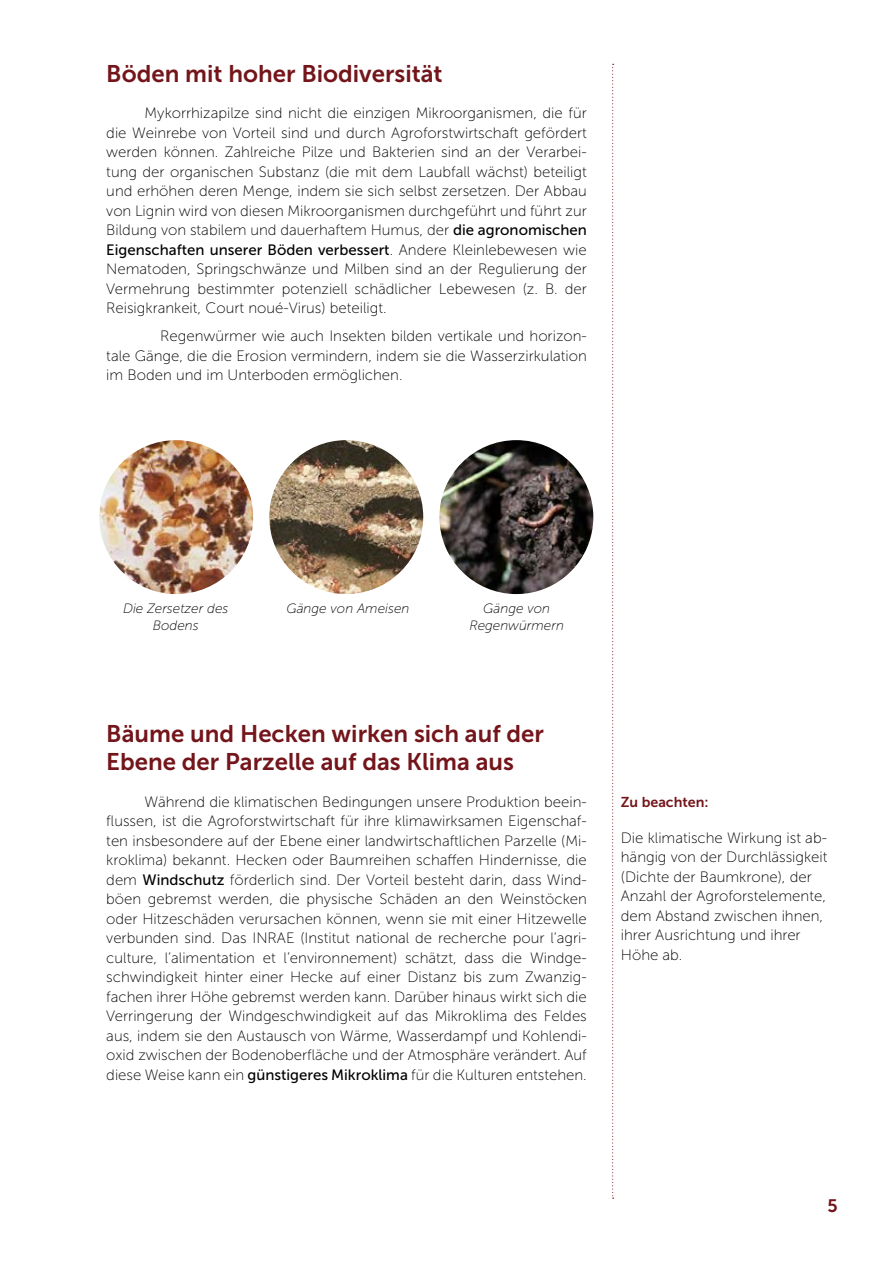
<style>
.page{position:relative;width:893px;height:1263px;background:#fff}
.page>*{position:absolute;margin:0;border:0;box-sizing:border-box;transform-origin:0 0}
.t1{font:24px/28.8px "Museo Sans 700";color:#73151a}
.t2{font:18px "Museo Sans 700";color:#73151a}
.t3{font:15px/19.5px "Museo Sans 100";color:#000;text-align:justify}
.t4{font:15px "Museo Sans 500";color:#000}
.t5{font:14.25px "Museo Sans 700";color:#73151a}
.t6{font:italic 13.5px/16.5px "Museo Sans 100";color:#000;text-align:center}
.s1{font-family:"Museo Sans 500"}
.s2{font-family:"Museo Sans 100"}
</style>
<div class="page">
<svg style="left:612px;top:64px;width:2px;height:1135px"></svg>
<img style="left:269px;top:440px;width:154px;height:154px;border-radius:77px">
<img style="left:439px;top:440px;width:154px;height:154px;border-radius:77px">
<img style="left:99px;top:440px;width:154px;height:154px;border-radius:77px">
<h1 class="t1" style="left:106px;top:59px;width:338px">Böden mit hoher Biodiversität</h1>
<p class="t3" style="left:106px;top:104px;width:482px;text-indent:38px">Mykorrhizapilze sind nicht die einzigen Mikroorganismen, die für die Weinrebe von Vorteil sind und durch Agroforstwirtschaft gefördert werden können. Zahlreiche Pilze und Bakterien sind an der Verarbei&shy;tung der organischen Substanz (die mit dem Laubfall wächst) beteiligt und erhöhen deren Menge, indem sie sich selbst zersetzen. Der Abbau von Lignin wird von diesen Mikroorganismen durchgeführt und führt zur Bildung von stabilem und dauerhaftem Humus, der <span class="s1">die agronomischen</span></p>
<p class="t4" style="left:106px;top:241px;width:482px">Eigenschaften unserer Böden verbessert<span class="s2">. Andere Kleinlebewesen wie</span></p>
<p class="t3" style="left:106px;top:260px;width:482px">Nematoden, Springschwänze und Milben sind an der Regulierung der Vermehrung bestimmter potenziell schädlicher Lebewesen (z. B. der Reisigkrankeit, Court noué-Virus) beteiligt.</p>
<p class="t3" style="left:106px;top:327px;width:482px;text-indent:54px">Regenwürmer wie auch Insekten bilden vertikale und horizon&shy;tale Gänge, die die Erosion vermindern, indem sie die Wasserzirkulation im Boden und im Unterboden ermöglichen.</p>
<p class="t6" style="left:123px;top:600px;width:107px">Die Zersetzer des<br>Bodens</p>
<p class="t6" style="left:286px;top:600px;width:125px">Gänge von Ameisen</p>
<p class="t6" style="left:469px;top:600px;width:96px">Gänge von<br>Regenwürmern</p>
<h1 class="t1" style="left:106px;top:719px;width:439px">Bäume und Hecken wirken sich auf der<br>Ebene der Parzelle auf das Klima aus</h1>
<p class="t3" style="left:106px;top:792px;width:482px;text-indent:38px">Während die klimatischen Bedingungen unsere Produktion beein&shy;flussen, ist die Agroforstwirtschaft für ihre klimawirksamen Eigenschaf&shy;ten insbesondere auf der Ebene einer landwirtschaftlichen Parzelle (Mi&shy;kroklima) bekannt. Hecken oder Baumreihen schaffen Hindernisse, die dem <span class="s1">Windschutz</span> förderlich sind. Der Vorteil besteht darin, dass Wind&shy;böen gebremst werden, die physische Schäden an den Weinstöcken oder Hitzeschäden verursachen können, wenn sie mit einer Hitzewelle verbunden sind. Das INRAE (Institut national de recherche pour l’agri&shy;culture, l’alimentation et l’environnement) schätzt, dass die Windge&shy;schwindigkeit hinter einer Hecke auf einer Distanz bis zum Zwanzig&shy;fachen ihrer Höhe gebremst werden kann. Darüber hinaus wirkt sich die Verringerung der Windgeschwindigkeit auf das Mikroklima des Feldes aus, indem sie den Austausch von Wärme, Wasserdampf und Kohlendi&shy;oxid zwischen der Bodenoberfläche und der Atmosphäre verändert. Auf diese Weise kann ein <span class="s1">günstigeres Mikroklima</span> für die Kulturen entstehen.</p>
<p class="t5" style="left:621px;top:794px;width:89px">Zu beachten:</p>
<p class="t3" style="left:621px;top:828px;width:208px;text-align:left">Die klimatische Wirkung ist ab&shy;hängig von der Durchlässigkeit (Dichte der Baumkrone), der<br>Anzahl der Agroforstelemente, dem Abstand zwischen ihnen, ihrer Ausrichtung und ihrer<br>Höhe ab.</p>
<p class="t2" style="left:827px;top:1195px;width:12px">5</p>
</div>
